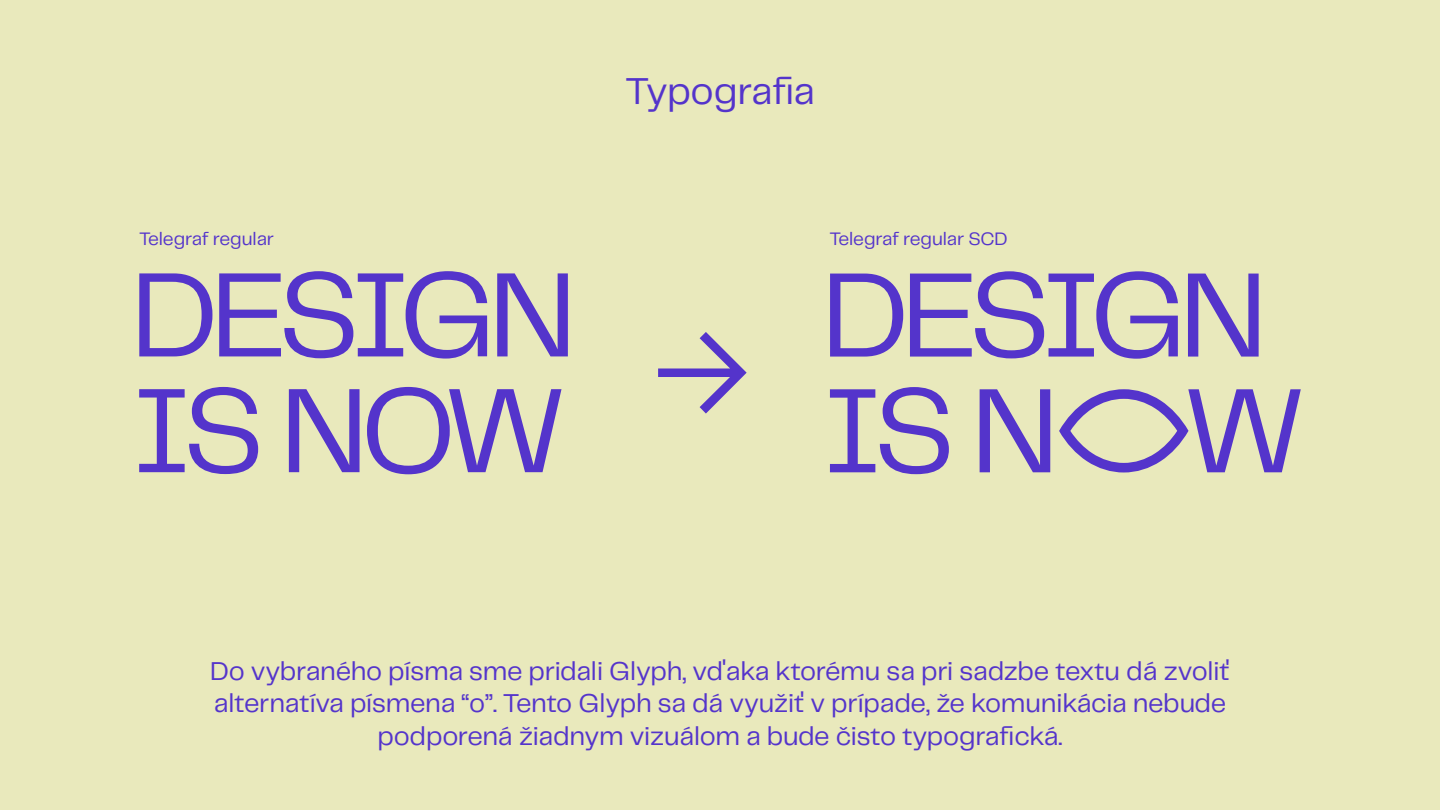
<style>
.page{position:relative;width:1440px;height:810px;background:#e9e9bc}
.page>*{position:absolute;margin:0;border:0;box-sizing:border-box;transform-origin:0 0}
.t1{font:38.92px "Telegraf";letter-spacing:-.015em;color:#5434cb}
.t2{font:26.85px/32.2px "Telegraf";letter-spacing:-.01em;color:#5434cb}
.t3{font:18.75px "Telegraf";letter-spacing:-.01em;color:#5434cb}
</style>
<div class="page">
<svg style="left:658px;top:332px;width:89px;height:82px"></svg>
<svg style="left:139px;top:273px;width:73px;height:83px"></svg>
<svg style="left:219px;top:271px;width:268px;height:88px"></svg>
<svg style="left:497px;top:273px;width:71px;height:83px"></svg>
<svg style="left:139px;top:387px;width:119px;height:87px"></svg>
<svg style="left:289px;top:389px;width:71px;height:83px"></svg>
<svg style="left:367px;top:387px;width:195px;height:87px"></svg>
<svg style="left:830px;top:274px;width:73px;height:83px"></svg>
<svg style="left:910px;top:271px;width:268px;height:88px"></svg>
<svg style="left:1188px;top:274px;width:71px;height:83px"></svg>
<svg style="left:830px;top:387px;width:119px;height:87px"></svg>
<svg style="left:980px;top:389px;width:70px;height:83px"></svg>
<svg style="left:1059px;top:389px;width:242px;height:83px"></svg>
<p class="t1" style="left:625px;top:65px;width:191px">Typografia</p>
<p class="t3" style="left:139px;top:226px;width:136px">Telegraf regular</p>
<p class="t3" style="left:830px;top:226px;width:180px">Telegraf regular SCD</p>
<p class="t2" style="left:210px;top:654px;width:1021px">Do vybraného písma sme pridali Glyph, vďaka ktorému sa pri sadzbe textu dá zvoliť alternatíva písmena “o”. Tento Glyph sa dá využiť v prípade, že komunikácia nebude</p>
<p class="t2" style="left:377px;top:719px;width:687px">podporená žiadnym vizuálom a bude čisto typografická.</p>
</div>
